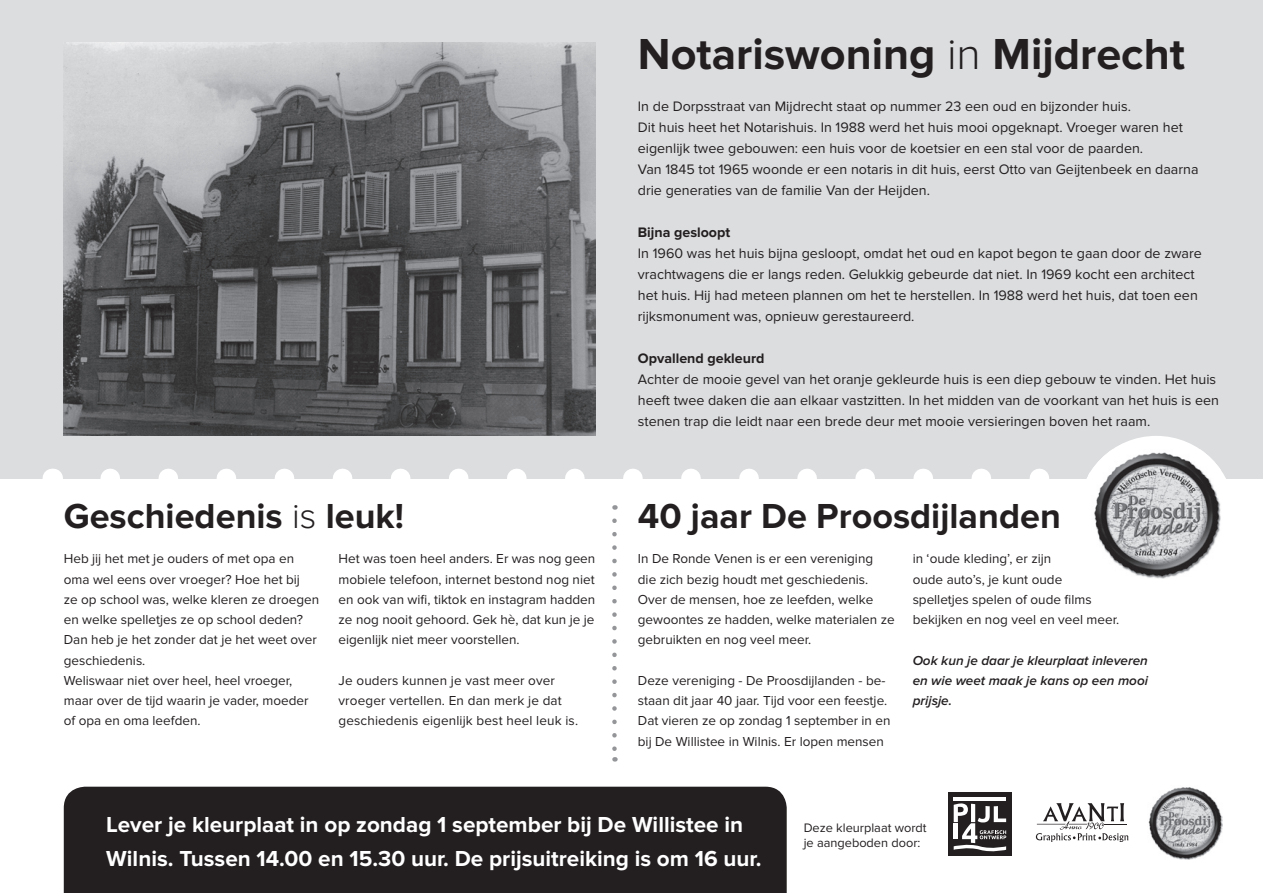
<style>
.page{position:relative;width:1263px;height:893px;background:#fff}
.page>*{position:absolute;margin:0;border:0;box-sizing:border-box;transform-origin:0 0}
.t1{font:700 45px "Proxima Nova";color:#231f20}
.t2{font:700 36px "Proxima Nova";color:#231f20}
.t3{font:700 22.5px/34.5px "Proxima Nova";color:#fff}
.t4{font:14.25px/21px "Proxima Nova";color:#231f20}
.t5{font:700 14.25px "Proxima Nova";color:#231f20}
.t6{font:13.5px/20.2px "Proxima Nova";color:#231f20}
.t7{font:italic 600 13.5px/20.2px "Proxima Nova";color:#231f20;text-align:justify}
.t8{font:12.75px/15.3px "Proxima Nova";color:#231f20}
.s1{font-weight:300}
</style>
<div class="page">
<div style="left:0;top:0;width:1263px;height:478px;background:#dcdddf"></div>
<img style="left:64px;top:43px;width:531px;height:393px">
<svg style="left:110px;top:469px;width:981px;height:10px"></svg>
<div style="left:1078px;top:436px;width:156px;height:156px;background:#fff;border-radius:50%"></div>
<img style="left:1092px;top:449px;width:129px;height:130px">
<svg style="left:612px;top:521px;width:5px;height:241px"></svg>
<img style="left:1148px;top:787px;width:74px;height:73px">
<svg style="left:1036px;top:803px;width:92px;height:39px"></svg>
<div style="left:948px;top:792px;width:64px;height:64px;background:#231f20"></div>
<svg style="left:954px;top:803px;width:52px;height:49px"></svg>
<hr style="left:954px;top:797px;width:52px;height:4px;background:#fff">
<div style="left:64px;top:787px;width:723px;height:106px;background:#231f20"></div>
<h1 class="t1" style="left:638px;top:28px;width:549px">Notariswoning <span class="s1">in</span> Mijdrecht</h1>
<p class="t4" style="left:638px;top:96px;width:562px">In de Dorpsstraat van Mijdrecht staat op nummer 23 een oud en bijzonder huis.<br>Dit huis heet het Notarishuis. In 1988 werd het huis mooi opgeknapt. Vroeger waren het eigenlijk twee gebouwen: een huis voor de koetsier en een stal voor de paarden.<br>Van 1845 tot 1965 woonde er een notaris in dit huis, eerst Otto van Geijtenbeek en daarna drie generaties van de familie Van der Heijden.</p>
<p class="t5" style="left:638px;top:224px;width:94px">Bijna gesloopt</p>
<p class="t4" style="left:638px;top:243px;width:565px">In 1960 was het huis bijna gesloopt, omdat het oud en kapot begon te gaan door de zware vrachtwagens die er langs reden. Gelukkig gebeurde dat niet. In 1969 kocht een architect het huis. Hij had meteen plannen om het te herstellen. In 1988 werd het huis, dat toen een rijksmonument was, opnieuw gerestaureerd.</p>
<p class="t5" style="left:638px;top:350px;width:128px">Opvallend gekleurd</p>
<p class="t4" style="left:638px;top:369px;width:582px">Achter de mooie gevel van het oranje gekleurde huis is een diep gebouw te vinden. Het huis heeft twee daken die aan elkaar vastzitten. In het midden van de voorkant van het huis is een stenen trap die leidt naar een brede deur met mooie versieringen boven het raam.</p>
<h2 class="t2" style="left:64px;top:495px;width:342px">Geschiedenis <span class="s1">is</span> leuk!</h2>
<h2 class="t2" style="left:638px;top:495px;width:424px">40 jaar De Proosdijlanden</h2>
<p class="t6" style="left:64px;top:549px;width:257px">Heb jij het met je ouders of met opa en oma wel eens over vroeger? Hoe het bij<br>ze op school was, welke kleren ze droegen en welke spelletjes ze op school deden?<br>Dan heb je het zonder dat je het weet over geschiedenis.<br>Weliswaar niet over heel, heel vroeger, maar over de tijd waarin je vader, moeder of opa en oma leefden.</p>
<p class="t6" style="left:339px;top:549px;width:258px;text-align:justify">Het was toen heel anders. Er was nog geen mobiele telefoon, internet bestond nog niet en ook van wifi, tiktok en instagram hadden ze nog nooit gehoord. Gek hè, dat kun je je eigenlijk niet meer voorstellen.</p>
<p class="t6" style="left:339px;top:671px;width:241px">Je ouders kunnen je vast meer over vroeger vertellen. En dan merk je dat geschiedenis eigenlijk best heel leuk is.</p>
<p class="t6" style="left:638px;top:549px;width:258px">In De Ronde Venen is er een vereniging die zich bezig houdt met geschiedenis.<br>Over de mensen, hoe ze leefden, welke gewoontes ze hadden, welke materialen ze gebruikten en nog veel meer.</p>
<p class="t6" style="left:638px;top:671px;width:254px">Deze vereniging - De Proosdijlanden - be&shy;staan dit jaar 40 jaar. Tijd voor een feestje.<br>Dat vieren ze op zondag 1 september in en bij De Willistee in Wilnis. Er lopen mensen</p>
<p class="t6" style="left:913px;top:549px;width:208px">in ‘oude kleding’, er zijn<br>oude auto’s, je kunt oude spelletjes spelen of oude films bekijken en nog veel en veel meer.</p>
<p class="t7" style="left:913px;top:650px;width:237px">Ook kun je daar je kleurplaat inleveren en wie weet maak je kans op een mooi prijsje.</p>
<h3 class="t3" style="left:106px;top:808px;width:657px">Lever je kleurplaat in op zondag 1 september bij De Willistee in<br>Wilnis. Tussen 14.00 en 15.30 uur. De prijsuitreiking is om 16 uur.</h3>
<p class="t8" style="left:804px;top:820px;width:124px">Deze kleurplaat wordt je aangeboden door:</p>
</div>
